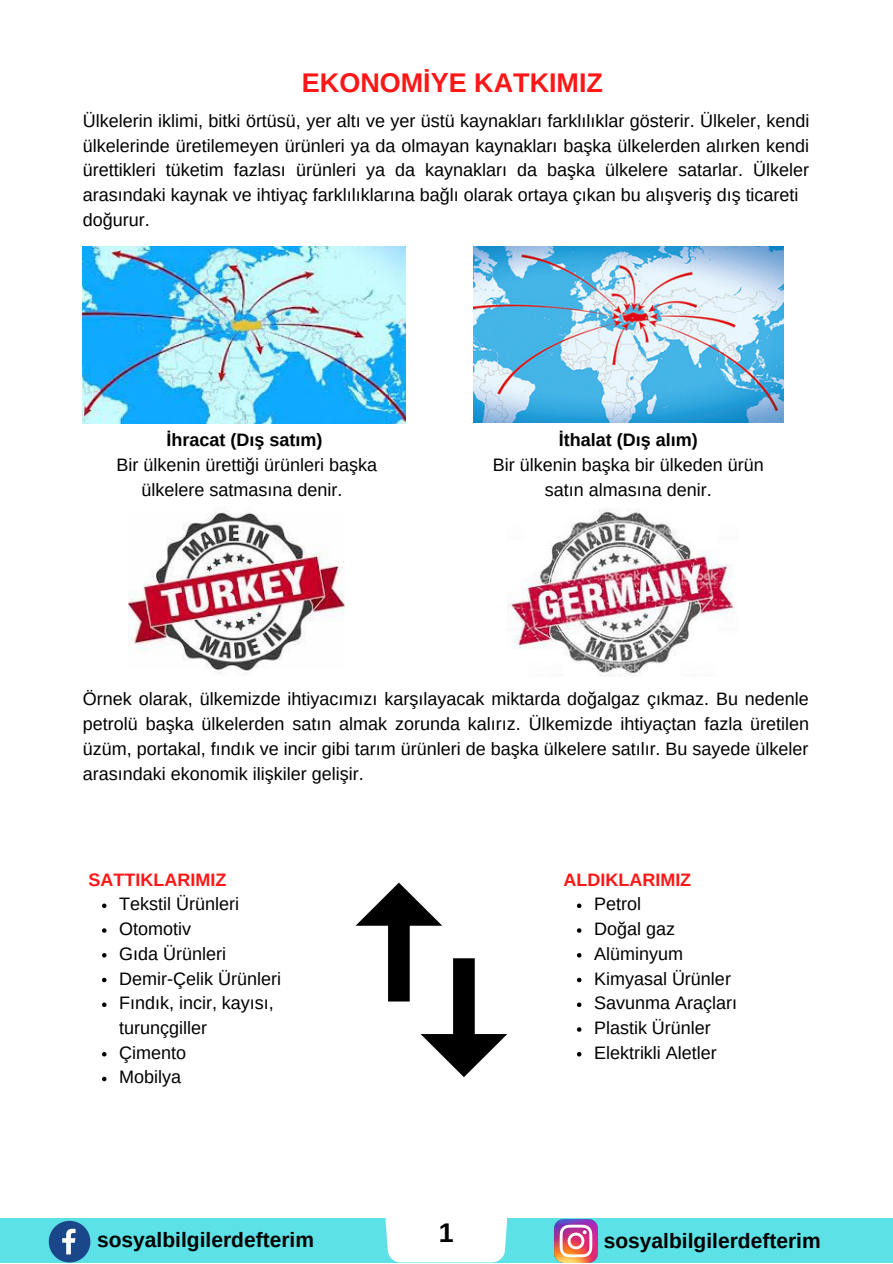
<style>
.page{position:relative;width:893px;height:1264px;background:#fff}
.page>*{position:absolute;margin:0;border:0;box-sizing:border-box;transform-origin:0 0}
.t1{font:700 27px "Arimo";color:#ff1616}
.t2{font:700 27px "Arimo";color:#000}
.t3{font:700 21px "Arimo";color:#000}
.t4{font:18px/24.8px "Arimo";color:#000;text-align:justify}
.t5{font:700 18px "Arimo";color:#000}
.t6{font:700 18px "Arimo";color:#ff1616}
</style>
<div class="page">
<div style="left:0;top:1217px;width:892px;height:45px;background:#5ce1e6"></div>
<div style="left:385px;top:1217px;width:122px;height:45px;background:#fff"></div>
<svg style="left:49px;top:1220px;width:41px;height:42px"></svg>
<img style="left:554px;top:1219px;width:43px;height:43px">
<img style="left:83px;top:247px;width:323px;height:176px">
<img style="left:473px;top:247px;width:310px;height:175px">
<img style="left:128px;top:508px;width:216px;height:168px">
<img style="left:507px;top:508px;width:228px;height:168px">
<svg style="left:355px;top:882px;width:152px;height:195px"></svg>
<svg style="left:102px;top:903px;width:4px;height:5px"></svg>
<svg style="left:102px;top:928px;width:4px;height:4px"></svg>
<svg style="left:102px;top:953px;width:4px;height:4px"></svg>
<svg style="left:102px;top:977px;width:4px;height:5px"></svg>
<svg style="left:102px;top:1002px;width:4px;height:5px"></svg>
<svg style="left:102px;top:1052px;width:4px;height:4px"></svg>
<svg style="left:102px;top:1076px;width:4px;height:5px"></svg>
<svg style="left:577px;top:903px;width:4px;height:5px"></svg>
<svg style="left:577px;top:928px;width:4px;height:4px"></svg>
<svg style="left:577px;top:953px;width:4px;height:4px"></svg>
<svg style="left:577px;top:977px;width:4px;height:5px"></svg>
<svg style="left:577px;top:1002px;width:4px;height:5px"></svg>
<svg style="left:577px;top:1027px;width:4px;height:4px"></svg>
<svg style="left:577px;top:1052px;width:4px;height:4px"></svg>
<p class="t1" style="left:302px;top:68px;width:302px">EKONOMİYE KATKIMIZ</p>
<p class="t4" style="left:83px;top:108px;width:728px">Ülkelerin iklimi, bitki örtüsü, yer altı ve yer üstü kaynakları farklılıklar gösterir. Ülkeler, kendi ülkelerinde üretilemeyen ürünleri ya da olmayan kaynakları başka ülkelerden alırken kendi ürettikleri tüketim fazlası ürünleri ya da kaynakları da başka ülkelere satarlar. Ülkeler arasındaki kaynak ve ihtiyaç farklılıklarına bağlı olarak ortaya çıkan bu alışveriş dış ticareti</p>
<p class="t4" style="left:83px;top:207px;width:68px">doğurur.</p>
<p class="t5" style="left:166px;top:430px;width:157px">İhracat (Dış satım)</p>
<p class="t4" style="left:116px;top:452px;width:262px;text-align:center">Bir ülkenin ürettiği ürünleri başka ülkelere satmasına denir.</p>
<p class="t5" style="left:558px;top:430px;width:140px">İthalat (Dış alım)</p>
<p class="t4" style="left:492px;top:452px;width:272px;text-align:center">Bir ülkenin başka bir ülkeden ürün satın almasına denir.</p>
<p class="t4" style="left:83px;top:687px;width:727px">Örnek olarak, ülkemizde ihtiyacımızı karşılayacak miktarda doğalgaz çıkmaz. Bu nedenle petrolü başka ülkelerden satın almak zorunda kalırız. Ülkemizde ihtiyaçtan fazla üretilen üzüm, portakal, fındık ve incir gibi tarım ürünleri de başka ülkelere satılır. Bu sayede ülkeler arasındaki ekonomik ilişkiler gelişir.</p>
<p class="t6" style="left:88px;top:869px;width:139px">SATTIKLARIMIZ</p>
<p class="t4" style="left:119px;top:891px;width:121px">Tekstil Ürünleri</p>
<p class="t4" style="left:119px;top:916px;width:73px">Otomotiv</p>
<p class="t4" style="left:119px;top:941px;width:108px">Gıda Ürünleri</p>
<p class="t4" style="left:119px;top:965px;width:163px">Demir-Çelik Ürünleri</p>
<p class="t4" style="left:119px;top:990px;width:156px">Fındık, incir, kayısı, turunçgiller</p>
<p class="t4" style="left:119px;top:1040px;width:68px">Çimento</p>
<p class="t4" style="left:119px;top:1064px;width:63px">Mobilya</p>
<p class="t3" style="left:97px;top:1228px;width:218px">sosyalbilgilerdefterim</p>
<p class="t6" style="left:563px;top:869px;width:129px">ALDIKLARIMIZ</p>
<p class="t4" style="left:594px;top:891px;width:48px">Petrol</p>
<p class="t4" style="left:594px;top:916px;width:82px">Doğal gaz</p>
<p class="t4" style="left:594px;top:941px;width:90px">Alüminyum</p>
<p class="t4" style="left:594px;top:965px;width:138px">Kimyasal Ürünler</p>
<p class="t4" style="left:594px;top:990px;width:144px">Savunma Araçları</p>
<p class="t4" style="left:594px;top:1015px;width:118px">Plastik Ürünler</p>
<p class="t4" style="left:594px;top:1040px;width:124px">Elektrikli Aletler</p>
<p class="t2" style="left:439px;top:1217px;width:16px">1</p>
<p class="t3" style="left:603px;top:1228px;width:218px">sosyalbilgilerdefterim</p>
</div>
